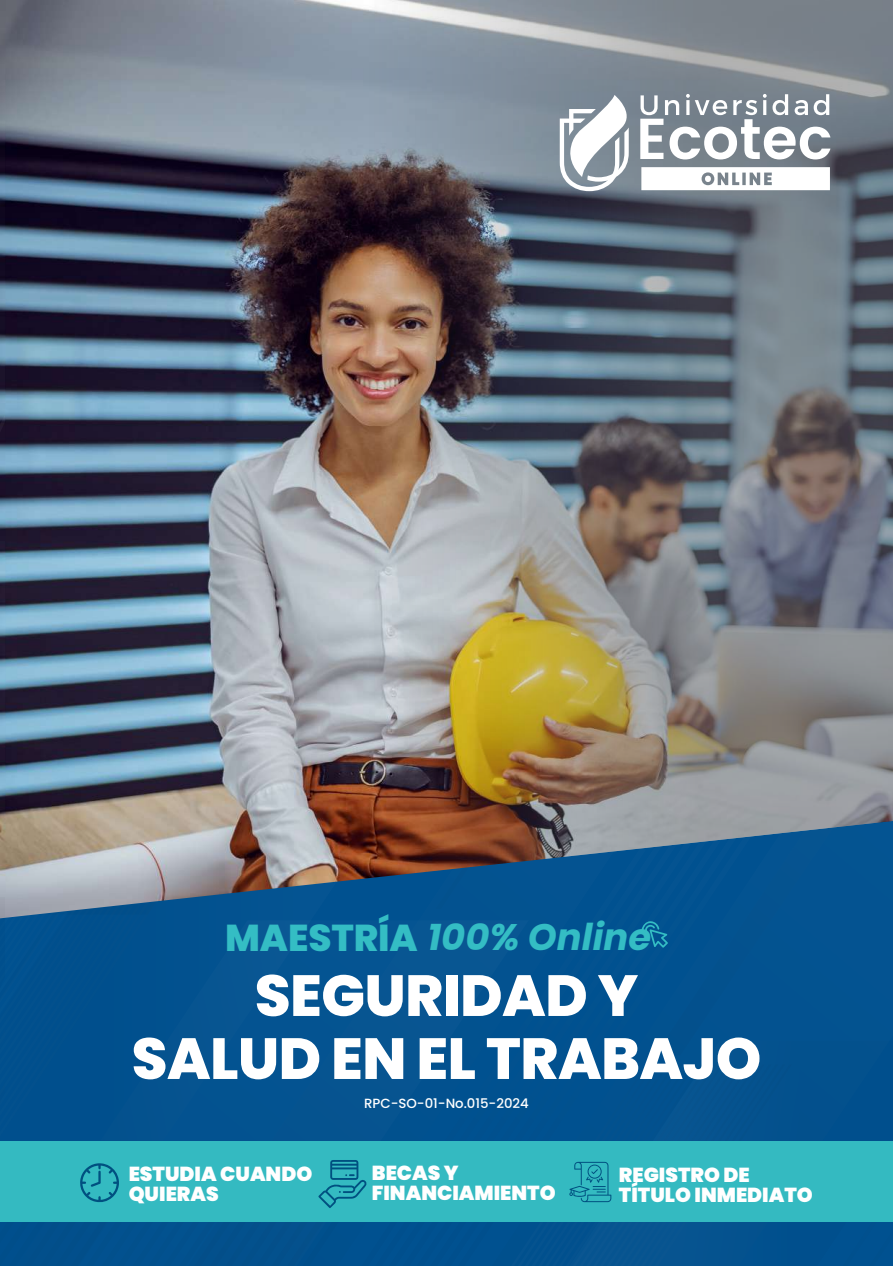
<style>
.page{position:relative;width:893px;height:1266px;background:#fff}
.page>*{position:absolute;margin:0;border:0;box-sizing:border-box;transform-origin:0 0}
.t1{font:800 57.9px/63px "Poppins";letter-spacing:-.01em;color:#fff;text-align:center}
.t2{font:italic 700 36.9px "Poppins";color:#34bdc4}
.t3{font:900 20.25px/20.2px "Poppins";color:#fff}
.t4{font:500 13.35px "Poppins";color:#fff}
.s1{font-weight:800;font-style:normal;font-size:37.35px}
</style>
<div class="page">
<div style="left:518px;top:918px;width:238px;height:146px;background:#015190"></div>
<div style="left:655px;top:918px;width:101px;height:137px;background:#035290"></div>
<div style="left:756px;top:918px;width:30px;height:146px;background:#035290"></div>
<div style="left:786px;top:918px;width:107px;height:348px;background:#035190"></div>
<div style="left:395px;top:918px;width:123px;height:348px;background:#075491"></div>
<svg style="left:642px;top:921px;width:26px;height:27px"></svg>
<div style="left:0;top:1141px;width:893px;height:80px;background:#34bac1"></div>
<img style="left:395px;top:0;width:498px;height:918px">
<svg style="left:458px;top:1064px;width:334px;height:202px"></svg>
<svg style="left:560px;top:94px;width:270px;height:97px"></svg>
<img style="left:0;top:0;width:395px;height:1266px">
<h2 class="t2" style="left:225px;top:916px;width:428px"><span class="s1">MAESTRÍA</span> 100% Online</h2>
<h1 class="t1" style="left:132px;top:964px;width:631px">SEGURIDAD Y<br>SALUD EN EL TRABAJO</h1>
<p class="t4" style="left:364px;top:1095px;width:166px">RPC-SO-01-No.015-2024</p>
<p class="t3" style="left:129px;top:1164px;width:185px">ESTUDIA CUANDO<br>QUIERAS</p>
<p class="t3" style="left:372px;top:1162px;width:185px">BECAS Y<br>FINANCIAMIENTO</p>
<p class="t3" style="left:619px;top:1164px;width:195px">REGISTRO DE<br>TÍTULO INMEDIATO</p>
</div>
